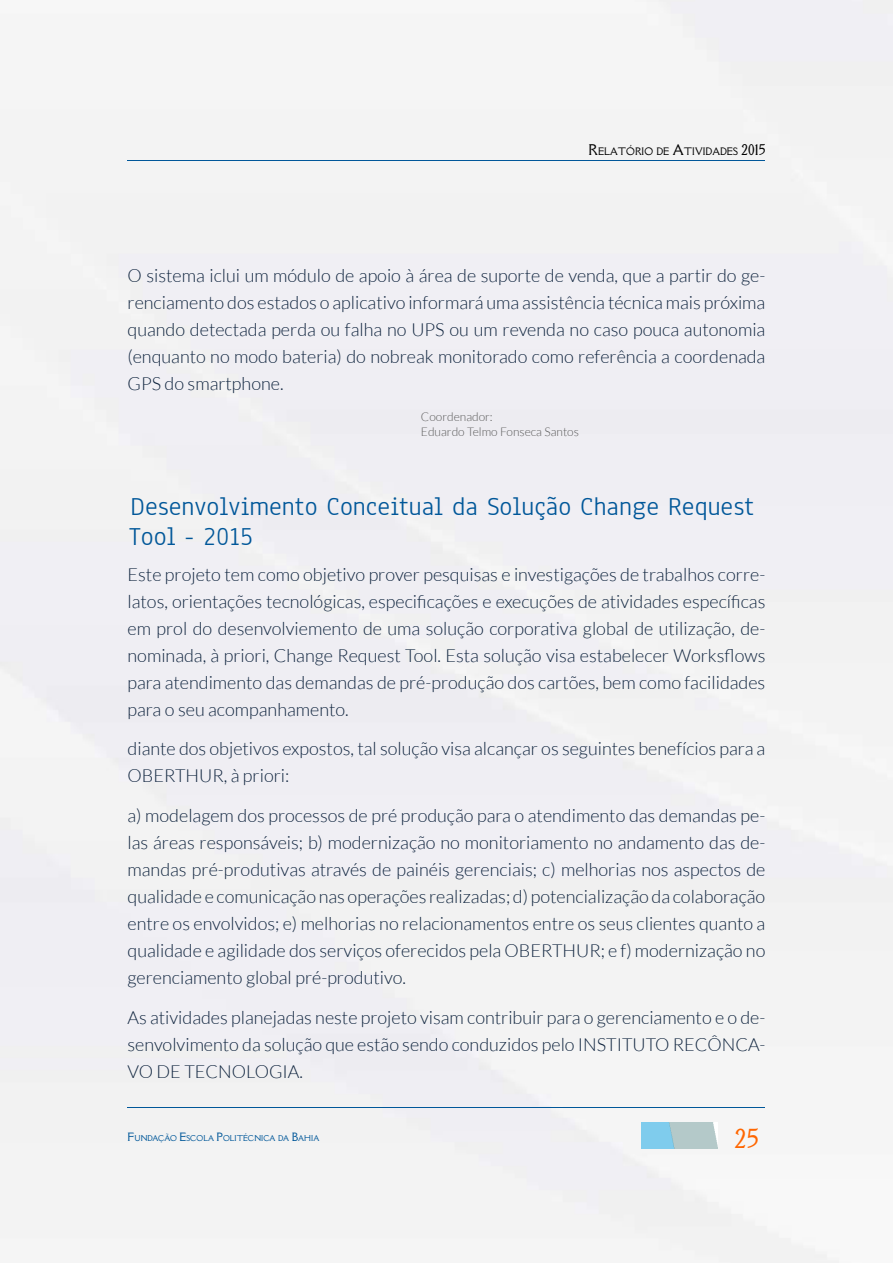
<style>
.page{position:relative;width:893px;height:1263px;background:#f2f2f3}
.page>*{position:absolute;margin:0;border:0;box-sizing:border-box;transform-origin:0 0}
.t1{font:27px/30px "Anaheim";color:#005799}
.t2{font:24px "Della Respira";color:#f60}
.t3{font:300 18px/27px "Lato";color:#0f243e;text-align:justify}
.t4{font:300 12px/14.4px "Lato";color:#595959}
.t5{font:9.45px "Della Respira";color:#000}
.t6{font:7.35px "Della Respira";color:#005799}
.s1{font-size:13.5px}
.s2{font-size:10.5px}
</style>
<div class="page">
<hr style="left:128px;top:161px;width:637px;height:1px;background:#005799">
<hr style="left:128px;top:1107px;width:637px;height:1px;background:#005799">
<img style="left:641px;top:1122px;width:76px;height:26px">
<p class="t5" style="left:589px;top:145px;width:178px"><span class="s1">R</span>ELATÓRIO DE <span class="s1">A</span>TIVIDADES <span class="s1">2015</span></p>
<p class="t3" style="left:128px;top:262px;width:639px">O sistema iclui um módulo de apoio à área de suporte de venda, que a partir do ge&shy;renciamento dos estados o aplicativo informará uma assistência técnica mais próxima quando detectada perda ou falha no UPS ou um revenda no caso pouca autonomia (enquanto no modo bateria) do nobreak monitorado como referência a coordenada GPS do smartphone.</p>
<p class="t4" style="left:421px;top:410px;width:159px">Coordenador:<br>Eduardo Telmo Fonseca Santos</p>
<h1 class="t1" style="left:129px;top:491px;width:627px">Desenvolvimento Conceitual da Solução Change Request<br>Tool - 2015</h1>
<p class="t3" style="left:128px;top:561px;width:639px">Este projeto tem como objetivo prover pesquisas e investigações de trabalhos corre&shy;latos, orientações tecnológicas, especificações e execuções de atividades específicas em prol do desenvolviemento de uma solução corporativa global de utilização, de&shy;nominada, à priori, Change Request Tool. Esta solução visa estabelecer Worksflows para atendimento das demandas de pré-produção dos cartões, bem como facilidades para o seu acompanhamento.</p>
<p class="t3" style="left:128px;top:735px;width:639px">diante dos objetivos expostos, tal solução visa alcançar os seguintes benefícios para a<br>OBERTHUR, à priori:</p>
<p class="t3" style="left:128px;top:802px;width:639px">a) modelagem dos processos de pré produção para o atendimento das demandas pe&shy;las áreas responsáveis; b) modernização no monitoriamento no andamento das de&shy;mandas pré-produtivas através de painéis gerenciais; c) melhorias nos aspectos de qualidade e comunicação nas operações realizadas; d) potencialização da colaboração entre os envolvidos; e) melhorias no relacionamentos entre os seus clientes quanto a qualidade e agilidade dos serviços oferecidos pela OBERTHUR; e f) modernização no gerenciamento global pré-produtivo.</p>
<p class="t3" style="left:128px;top:1004px;width:639px">As atividades planejadas neste projeto visam contribuir para o gerenciamento e o de&shy;senvolvimento da solução que estão sendo conduzidos pelo INSTITUTO RECÔNCA-VO DE TECNOLOGIA.</p>
<p class="t6" style="left:128px;top:1133px;width:193px"><span class="s2">F</span>UNDAÇÃO <span class="s2">E</span>SCOLA <span class="s2">P</span>OLITÉCNICA DA <span class="s2">B</span>AHIA</p>
<h2 class="t2" style="left:734px;top:1122px;width:26px">25</h2>
</div>
